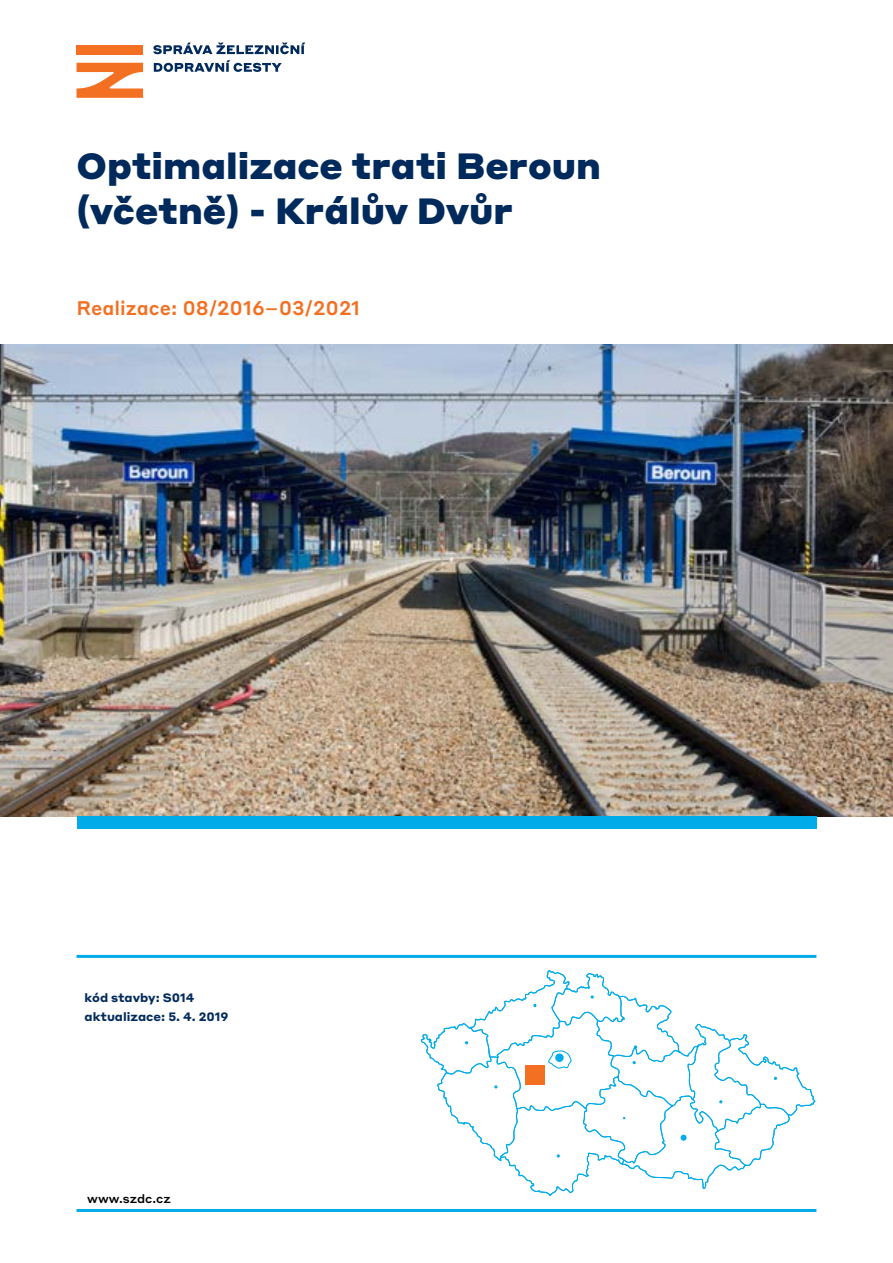
<style>
.page{position:relative;width:893px;height:1263px;background:#fff}
.page>*{position:absolute;margin:0;border:0;box-sizing:border-box;transform-origin:0 0}
.t1{font:900 36px/45px "Styrene A";color:#002a5c}
.t2{font:500 19.5px "Styrene B";color:#f36f21}
.t3{font:700 12px/19.2px "Styrene A";color:#002a5c}
.t4{font:500 12px "Styrene A";color:#000}
</style>
<div class="page">
<img style="left:0;top:344px;width:893px;height:472px">
<svg style="left:421px;top:970px;width:395px;height:226px"></svg>
<div style="left:525px;top:1065px;width:19px;height:19px;background:#f36f21"></div>
<div style="left:77px;top:816px;width:739px;height:13px;background:#00abea"></div>
<hr style="left:77px;top:955px;width:739px;height:3px;background:#00abea">
<hr style="left:77px;top:1209px;width:739px;height:3px;background:#00abea">
<svg style="left:77px;top:63px;width:66px;height:35px"></svg>
<div style="left:77px;top:45px;width:66px;height:9px;background:#f36f21"></div>
<svg style="left:154px;top:60px;width:128px;height:12px"></svg>
<svg style="left:153px;top:43px;width:152px;height:11px"></svg>
<p class="t1" style="left:77px;top:140px;width:526px">Optimalizace trati Beroun (včetně) - Králův Dvůr</p>
<p class="t2" style="left:77px;top:291px;width:285px">Realizace: 08/2016–03/2021</p>
<p class="t3" style="left:85px;top:987px;width:145px">kód stavby: S014 aktualizace: 5. 4. 2019</p>
<p class="t4" style="left:87px;top:1188px;width:85px">www.szdc.cz</p>
</div>
